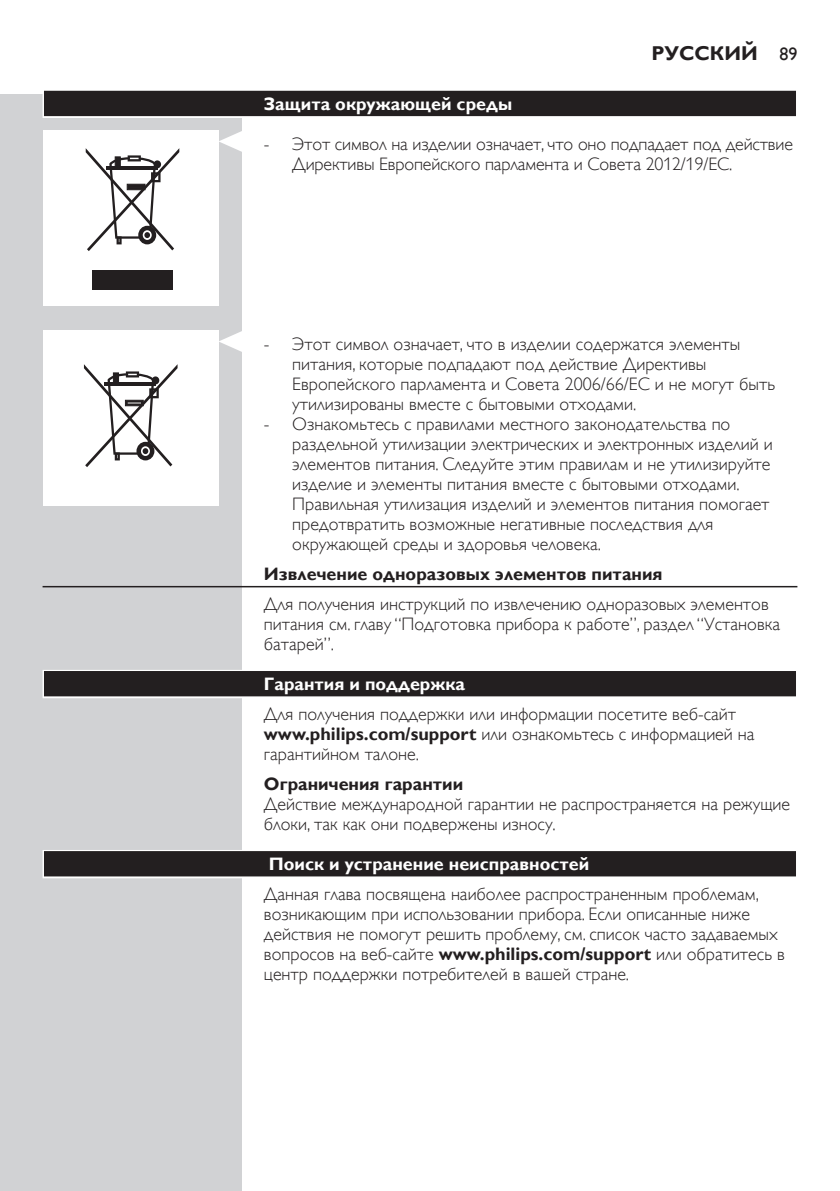
<style>
.page{position:relative;width:840px;height:1191px;background:#fff}
.page>*{position:absolute;margin:0;border:0;box-sizing:border-box;transform-origin:0 0}
.t1{font:700 20px "Gill Sans Alt One WGL";color:#231f20}
.t2{font:18px/20px "Gill Sans Alt One WGL Light";color:#231f20}
.t3{font:700 18px "Gill Sans Alt One WGL";color:#fff}
.t4{font:700 18px "Gill Sans Alt One WGL";color:#231f20}
.s1{font-weight:400;font-size:18px}
.s2{font-family:"Gill Sans Alt One WGL";font-weight:700}
</style>
<div class="page">
<div style="left:0;top:95px;width:241px;height:1096px;background:#d1d2d4"></div>
<div style="left:43px;top:90px;width:754px;height:28px;background:#e4e3e3"></div>
<div style="left:44px;top:91px;width:751px;height:25px;background:#231f20"></div>
<hr style="left:43px;top:586px;width:754px;height:1px;background:#231f20">
<div style="left:43px;top:670px;width:754px;height:28px;background:#acaaab"></div>
<div style="left:44px;top:671px;width:751px;height:25px;background:#231f20"></div>
<div style="left:43px;top:850px;width:754px;height:28px;background:#9a9999"></div>
<div style="left:44px;top:851px;width:751px;height:25px;background:#231f20"></div>
<svg style="left:218px;top:130px;width:24px;height:23px"></svg>
<div style="left:43px;top:130px;width:175px;height:176px;background:#fff"></div>
<div style="left:92px;top:270px;width:80px;height:19px;background:#231f20"></div>
<svg style="left:86px;top:148px;width:93px;height:103px"></svg>
<svg style="left:218px;top:330px;width:24px;height:23px"></svg>
<div style="left:43px;top:330px;width:175px;height:176px;background:#fff"></div>
<svg style="left:84px;top:364px;width:93px;height:103px"></svg>
<p class="t1" style="left:651px;top:40px;width:147px">РУССКИЙ <span class="s1">89</span></p>
<p class="t3" style="left:264px;top:92px;width:250px">Защита окружающей среды</p>
<p class="t2" style="left:292px;top:134px;width:502px;text-indent:-28px">- Этот символ на изделии означает, что оно подпадает под действие<br>Директивы Европейского парламента и Совета 2012/19/ЕС.</p>
<p class="t2" style="left:292px;top:334px;width:484px;text-indent:-28px">- Этот символ означает, что в изделии содержатся элементы питания, которые подпадают под действие Директивы Европейского парламента и Совета 2006/66/EC и не могут быть утилизированы вместе с бытовыми отходами.</p>
<p class="t2" style="left:292px;top:414px;width:481px;text-indent:-28px">- Ознакомьтесь с правилами местного законодательства по раздельной утилизации электрических и электронных изделий и элементов питания. Следуйте этим правилам и не утилизируйте изделие и элементы питания вместе с бытовыми отходами.<br>Правильная утилизация изделий и элементов питания помогает предотвратить возможные негативные последствия для окружающей среды и здоровья человека.</p>
<p class="t4" style="left:264px;top:562px;width:400px">Извлечение одноразовых элементов питания</p>
<p class="t2" style="left:264px;top:594px;width:517px">Для получения инструкций по извлечению одноразовых элементов питания см. главу “Подготовка прибора к работе”, раздел “Установка батарей”.</p>
<p class="t3" style="left:264px;top:672px;width:203px">Гарантия и поддержка</p>
<p class="t2" style="left:264px;top:704px;width:492px">Для получения поддержки или информации посетите веб-сайт <span class="s2">www.philips.com/support</span> или ознакомьтесь с информацией на гарантийном талоне.</p>
<p class="t4" style="left:264px;top:772px;width:201px">Ограничения гарантии</p>
<p class="t2" style="left:264px;top:794px;width:527px">Действие международной гарантии не распространяется на режущие блоки, так как они подвержены износу.</p>
<p class="t3" style="left:269px;top:852px;width:321px">Поиск и устранение неисправностей</p>
<p class="t2" style="left:264px;top:884px;width:522px">Данная глава посвящена наиболее распространенным проблемам, возникающим при использовании прибора. Если описанные ниже действия не помогут решить проблему, см. список часто задаваемых вопросов на веб-сайте <span class="s2">www.philips.com/support</span> или обратитесь в центр поддержки потребителей в вашей стране.</p>
</div>
